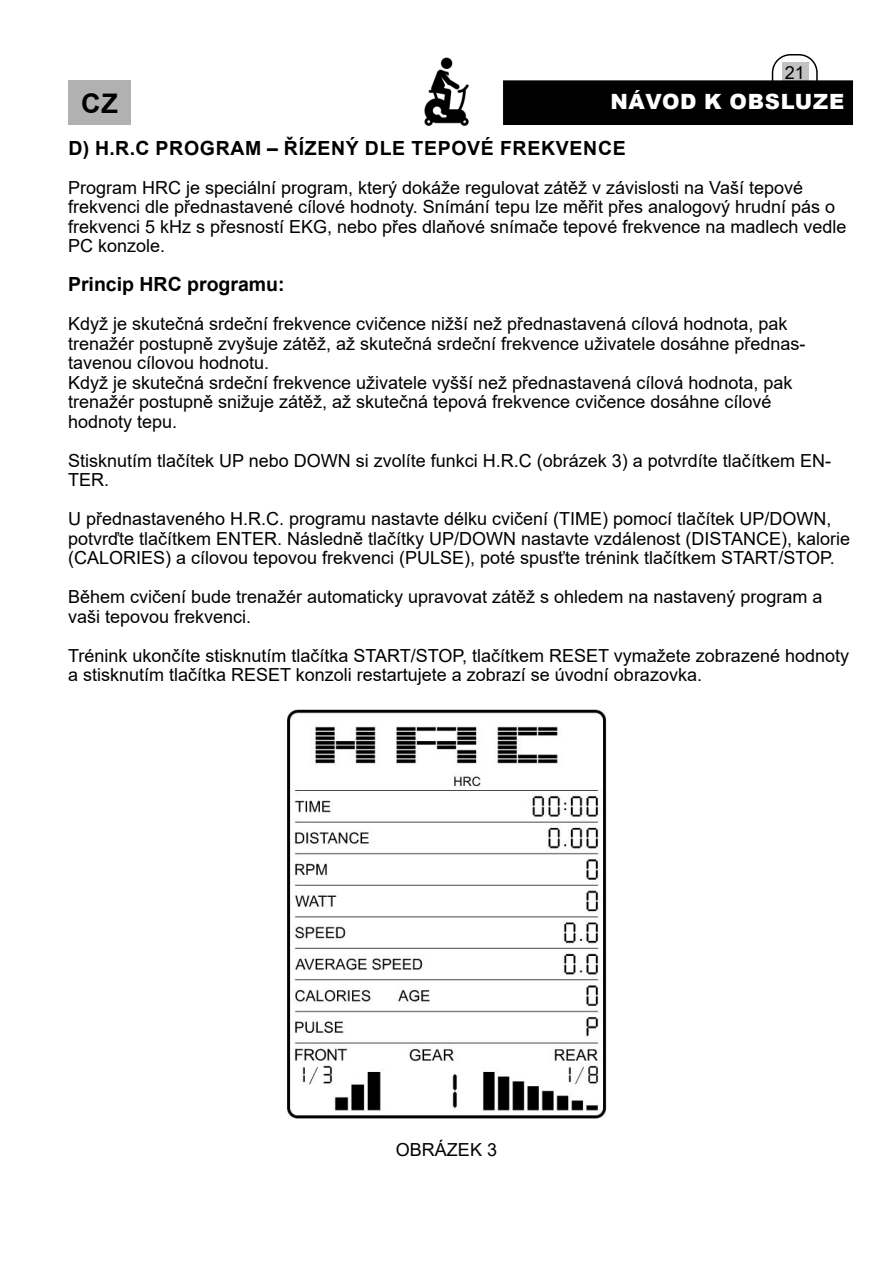
<style>
.page{position:relative;width:893px;height:1263px;background:#fff}
.page>*{position:absolute;margin:0;border:0;box-sizing:border-box;transform-origin:0 0}
.t1{font:700 27px "Arial";color:#000}
.t2{font:900 21px "Arial";letter-spacing:.035em;color:#fff}
.t3{font:700 19.5px "Arial";letter-spacing:.035em;color:#000}
.t4{font:700 19.5px "Arial";color:#000}
.t5{font:18px/19.5px "Arial";color:#000}
</style>
<div class="page">
<div style="left:782px;top:62px;width:26px;height:21px;background:#c3c2c2"></div>
<div style="left:504px;top:81px;width:348px;height:43px;background:#000"></div>
<div style="left:503px;top:80px;width:350px;height:45px;border:2px solid #000"></div>
<div style="left:772px;top:54px;width:46px;height:45px;border:2px solid #000;border-radius:18px"></div>
<img style="left:424px;top:57px;width:45px;height:68px">
<div style="left:68px;top:80px;width:63px;height:45px;background:#b2b1b1"></div>
<img style="left:287px;top:709px;width:320px;height:410px">
<p class="t5" style="left:785px;top:62px;width:22px">21</p>
<h1 class="t1" style="left:81px;top:84px;width:38px">CZ</h1>
<p class="t2" style="left:610px;top:87px;width:235px">NÁVOD K OBSLUZE</p>
<p class="t3" style="left:68px;top:134px;width:559px">D) H.R.C PROGRAM – ŘÍZENÝ DLE TEPOVÉ FREKVENCE</p>
<p class="t5" style="left:68px;top:177px;width:780px">Program HRC je speciální program, který dokáže regulovat zátěž v závislosti na Vaší tepové frekvenci dle přednastavené cílové hodnoty. Snímání tepu lze měřit přes analogový hrudní pás o frekvenci 5 kHz s přesností EKG, nebo přes dlaňové snímače tepové frekvence na madlech vedle PC konzole.</p>
<p class="t4" style="left:68px;top:270px;width:218px">Princip HRC programu:</p>
<p class="t5" style="left:68px;top:314px;width:739px">Když je skutečná srdeční frekvence cvičence nižší než přednastavená cílová hodnota, pak trenažér postupně zvyšuje zátěž, až skutečná srdeční frekvence uživatele dosáhne přednas&shy;tavenou cílovou hodnotu.<br>Když je skutečná srdeční frekvence uživatele vyšší než přednastavená cílová hodnota, pak trenažér postupně snižuje zátěž, až skutečná tepová frekvence cvičence dosáhne cílové hodnoty tepu.</p>
<p class="t5" style="left:68px;top:450px;width:764px">Stisknutím tlačítek UP nebo DOWN si zvolíte funkci H.R.C (obrázek 3) a potvrdíte tlačítkem EN-<br>TER.</p>
<p class="t5" style="left:68px;top:509px;width:783px">U přednastaveného H.R.C. programu nastavte délku cvičení (TIME) pomocí tlačítek UP/DOWN, potvrďte tlačítkem ENTER. Následně tlačítky UP/DOWN nastavte vzdálenost (DISTANCE), kalorie (CALORIES) a cílovou tepovou frekvenci (PULSE), poté spusťte trénink tlačítkem START/STOP.</p>
<p class="t5" style="left:68px;top:587px;width:756px">Během cvičení bude trenažér automaticky upravovat zátěž s ohledem na nastavený program a vaši tepovou frekvenci.</p>
<p class="t5" style="left:68px;top:645px;width:782px">Trénink ukončíte stisknutím tlačítka START/STOP, tlačítkem RESET vymažete zobrazené hodnoty a stisknutím tlačítka RESET konzoli restartujete a zobrazí se úvodní obrazovka.</p>
<p class="t5" style="left:396px;top:1140px;width:103px">OBRÁZEK 3</p>
</div>
